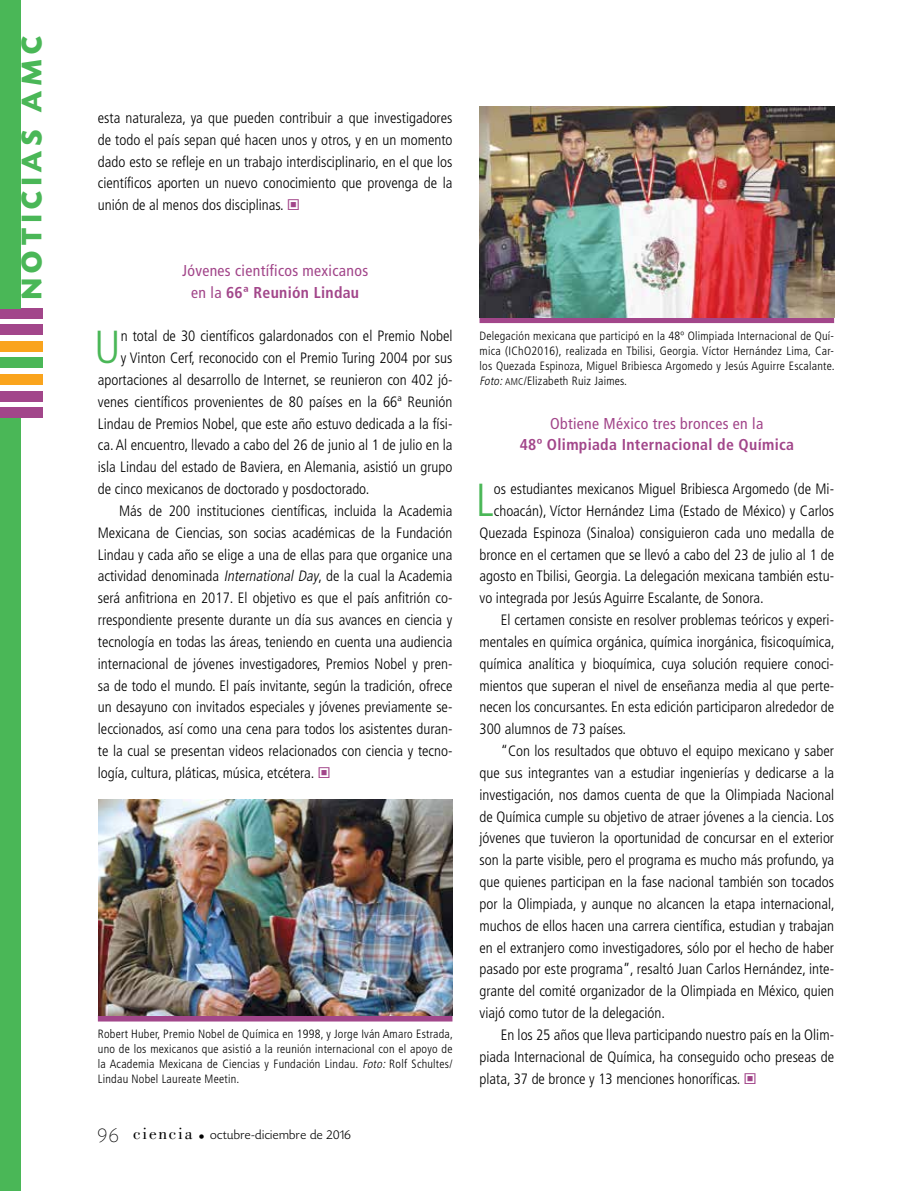
<style>
.page{position:relative;width:915px;height:1191px;background:#fff}
.page>*{position:absolute;margin:0;border:0;box-sizing:border-box;transform-origin:0 0}
.t1{font:300 condensed 46.2px "Frutiger LT Std";color:#4ab757}
.t2{font:700 30px "Today HEF";letter-spacing:.2em;color:#4ab757}
.t3{font:condensed 15.75px/21.9px "Frutiger LT Std";letter-spacing:.02em;color:#a2468a;text-align:center}
.t4{font:700 condensed 15.75px "Frutiger LT Std";letter-spacing:.02em;color:#a2468a}
.t5{font:300 condensed 15px/21.9px "Frutiger LT Std";color:#000;text-align:justify}
.t6{font:300 13.5px "Today HEF";letter-spacing:.03em;color:#000}
.t7{font:300 condensed 12px/15px "Frutiger LT Std";letter-spacing:.02em;color:#000;text-align:justify}
.s1{font-weight:700}
.s2{font-style:italic}
.s3{font-weight:200;font-size:21px}
.s4{font-family:"Bodoni";font-weight:400;font-size:17.25px}
.s5{font-weight:200}
.s6{font-size:9.75px}
</style>
<div class="page">
<div style="left:0;top:417px;width:21px;height:774px;background:#4ab757"></div>
<div style="left:0;top:308px;width:43px;height:11px;background:#a2468a"></div>
<div style="left:0;top:391px;width:43px;height:11px;background:#a2468a"></div>
<div style="left:0;top:324px;width:43px;height:11px;background:#a2468a"></div>
<div style="left:0;top:407px;width:43px;height:10px;background:#a2468a"></div>
<div style="left:0;top:341px;width:43px;height:11px;background:#faa41d"></div>
<div style="left:0;top:374px;width:43px;height:11px;background:#faa41d"></div>
<div style="left:0;top:357px;width:43px;height:11px;background:#4ab757"></div>
<div style="left:0;top:0;width:21px;height:308px;background:#4ab757"></div>
<div style="left:98px;top:1015px;width:354px;height:6px;background:#a2468a"></div>
<div style="left:479px;top:317px;width:354px;height:6px;background:#a2468a"></div>
<img style="left:98px;top:799px;width:354px;height:216px">
<img style="left:479px;top:107px;width:354px;height:210px">
<h2 class="t2" style="left:16px;top:299px;width:265px;rotate:-90deg">NOTICIAS AMC</h2>
<p class="t5" style="left:98px;top:107px;width:356px">esta naturaleza, ya que pueden contribuir a que investigadores de todo el país sepan qué hacen unos y otros, y en un momento dado esto se refleje en un trabajo interdisciplinario, en el que los científicos aporten un nuevo conocimiento que provenga de la unión de al menos dos disciplinas.</p>
<p class="t3" style="left:182px;top:259px;width:187px">Jóvenes científicos mexicanos en la <span class="s1">66ª Reunión Lindau</span></p>
<h1 class="t1" style="left:94px;top:321px;width:28px">U</h1>
<p class="t5" style="left:121px;top:325px;width:333px">n total de 30 científicos galardonados con el Premio Nobel</p>
<p class="t5" style="left:121px;top:347px;width:333px">y Vinton Cerf, reconocido con el Premio Turing 2004 por sus</p>
<p class="t5" style="left:98px;top:369px;width:356px">aportaciones al desarrollo de Internet, se reunieron con 402 jó-</p>
<p class="t5" style="left:98px;top:391px;width:356px">venes científicos provenientes de 80 países en la 66ª Reunión</p>
<p class="t5" style="left:98px;top:413px;width:356px">Lindau de Premios Nobel, que este año estuvo dedicada a la físi-</p>
<p class="t5" style="left:98px;top:434px;width:356px">ca. Al encuentro, llevado a cabo del 26 de junio al 1 de julio en la</p>
<p class="t5" style="left:98px;top:456px;width:356px">isla Lindau del estado de Baviera, en Alemania, asistió un grupo</p>
<p class="t5" style="left:98px;top:478px;width:273px">de cinco mexicanos de doctorado y posdoctorado.</p>
<p class="t5" style="left:119px;top:500px;width:335px">Más de 200 instituciones científicas, incluida la Academia</p>
<p class="t5" style="left:98px;top:522px;width:356px">Mexicana de Ciencias, son socias académicas de la Fundación</p>
<p class="t5" style="left:98px;top:543px;width:356px">Lindau y cada año se elige a una de ellas para que organice una</p>
<p class="t5" style="left:98px;top:565px;width:356px">actividad denominada <span class="s2">International Day</span>, de la cual la Academia</p>
<p class="t5" style="left:98px;top:587px;width:356px">será anfitriona en 2017. El objetivo es que el país anfitrión co-</p>
<p class="t5" style="left:98px;top:609px;width:356px">rrespondiente presente durante un día sus avances en ciencia y</p>
<p class="t5" style="left:98px;top:631px;width:356px">tecnología en todas las áreas, teniendo en cuenta una audiencia</p>
<p class="t5" style="left:98px;top:653px;width:356px">internacional de jóvenes investigadores, Premios Nobel y pren-</p>
<p class="t5" style="left:98px;top:674px;width:356px">sa de todo el mundo. El país invitante, según la tradición, ofrece</p>
<p class="t5" style="left:98px;top:696px;width:356px">un desayuno con invitados especiales y jóvenes previamente se-</p>
<p class="t5" style="left:98px;top:718px;width:356px">leccionados, así como una cena para todos los asistentes duran-</p>
<p class="t5" style="left:98px;top:740px;width:356px">te la cual se presentan videos relacionados con ciencia y tecno-</p>
<p class="t5" style="left:98px;top:762px;width:218px">logía, cultura, pláticas, música, etcétera.</p>
<p class="t7" style="left:98px;top:1026px;width:356px">Robert Huber, Premio Nobel de Química en 1998, y Jorge Iván Amaro Estrada, uno de los mexicanos que asistió a la reunión internacional con el apoyo de la Academia Mexicana de Ciencias y Fundación Lindau. <span class="s2">Foto:</span> Rolf Schultes/ Lindau Nobel Laureate Meetin.</p>
<p class="t6" style="left:98px;top:1128px;width:254px"><span class="s3">96</span> <span class="s4">ciencia</span> <span class="s5">•</span> octubre-diciembre de 2016</p>
<p class="t7" style="left:479px;top:328px;width:356px">Delegación mexicana que participó en la 48º Olimpiada Internacional de Quí&shy;mica (IChO2016), realizada en Tbilisi, Georgia. Víctor Hernández Lima, Car&shy;los Quezada Espinoza, Miguel Bribiesca Argomedo y Jesús Aguirre Escalante.<br><span class="s2">Foto:</span><span class="s6">AMC</span>/Elizabeth Ruiz Jaimes.</p>
<p class="t3" style="left:550px;top:412px;width:214px">Obtiene México tres bronces en la</p>
<p class="t4" style="left:519px;top:435px;width:276px">48º Olimpiada Internacional de Química</p>
<h1 class="t1" style="left:475px;top:474px;width:19px">L</h1>
<p class="t5" style="left:493px;top:478px;width:342px">os estudiantes mexicanos Miguel Bribiesca Argomedo (de Mi-</p>
<p class="t5" style="left:493px;top:500px;width:342px">choacán), Víctor Hernández Lima (Estado de México) y Carlos</p>
<p class="t5" style="left:479px;top:522px;width:356px">Quezada Espinoza (Sinaloa) consiguieron cada uno medalla de</p>
<p class="t5" style="left:479px;top:543px;width:356px">bronce en el certamen que se llevó a cabo del 23 de julio al 1 de</p>
<p class="t5" style="left:479px;top:565px;width:356px">agosto en Tbilisi, Georgia. La delegación mexicana también estu-</p>
<p class="t5" style="left:479px;top:587px;width:285px">vo integrada por Jesús Aguirre Escalante, de Sonora.</p>
<p class="t5" style="left:500px;top:609px;width:335px">El certamen consiste en resolver problemas teóricos y experi-</p>
<p class="t5" style="left:479px;top:631px;width:356px">mentales en química orgánica, química inorgánica, fisicoquímica,</p>
<p class="t5" style="left:479px;top:653px;width:356px">química analítica y bioquímica, cuya solución requiere conoci-</p>
<p class="t5" style="left:479px;top:674px;width:356px">mientos que superan el nivel de enseñanza media al que perte-</p>
<p class="t5" style="left:479px;top:696px;width:356px">necen los concursantes. En esta edición participaron alrededor de</p>
<p class="t5" style="left:479px;top:718px;width:148px">300 alumnos de 73 países.</p>
<p class="t5" style="left:500px;top:740px;width:334px">“Con los resultados que obtuvo el equipo mexicano y saber</p>
<p class="t5" style="left:479px;top:762px;width:356px">que sus integrantes van a estudiar ingenierías y dedicarse a la</p>
<p class="t5" style="left:479px;top:784px;width:356px">investigación, nos damos cuenta de que la Olimpiada Nacional</p>
<p class="t5" style="left:479px;top:805px;width:356px">de Química cumple su objetivo de atraer jóvenes a la ciencia. Los</p>
<p class="t5" style="left:479px;top:827px;width:356px">jóvenes que tuvieron la oportunidad de concursar en el exterior</p>
<p class="t5" style="left:479px;top:849px;width:356px">son la parte visible, pero el programa es mucho más profundo, ya</p>
<p class="t5" style="left:479px;top:871px;width:356px">que quienes participan en la fase nacional también son tocados</p>
<p class="t5" style="left:479px;top:893px;width:356px">por la Olimpiada, y aunque no alcancen la etapa internacional,</p>
<p class="t5" style="left:479px;top:914px;width:356px">muchos de ellos hacen una carrera científica, estudian y trabajan</p>
<p class="t5" style="left:479px;top:936px;width:356px">en el extranjero como investigadores, sólo por el hecho de haber</p>
<p class="t5" style="left:479px;top:958px;width:356px">pasado por este programa”, resaltó Juan Carlos Hernández, inte-</p>
<p class="t5" style="left:479px;top:980px;width:356px">grante del comité organizador de la Olimpiada en México, quien</p>
<p class="t5" style="left:479px;top:1002px;width:187px">viajó como tutor de la delegación.</p>
<p class="t5" style="left:500px;top:1024px;width:335px">En los 25 años que lleva participando nuestro país en la Olim-</p>
<p class="t5" style="left:479px;top:1045px;width:356px">piada Internacional de Química, ha conseguido ocho preseas de</p>
<p class="t5" style="left:479px;top:1067px;width:262px">plata, 37 de bronce y 13 menciones honoríficas.</p>
</div>
